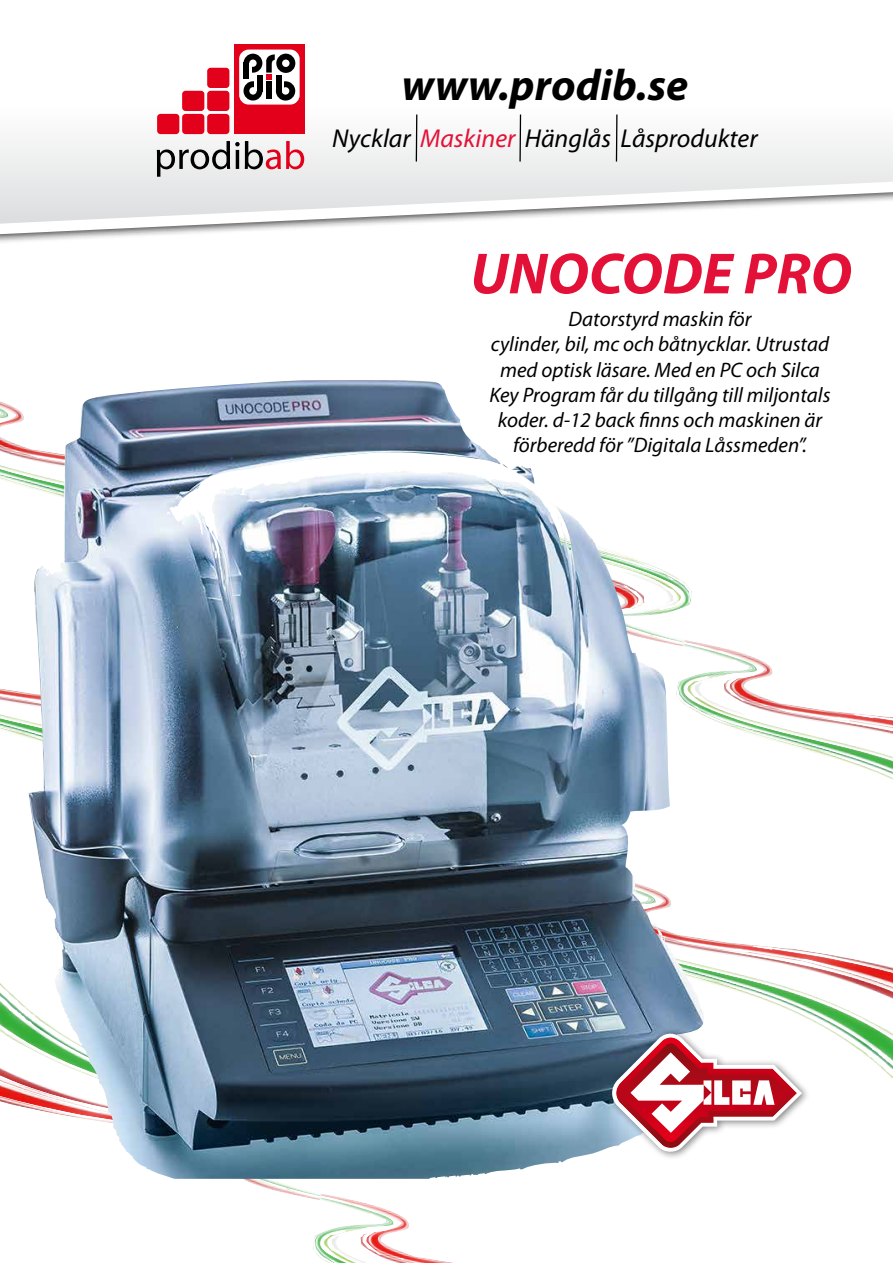
<style>
.page{position:relative;width:893px;height:1263px;background:#fff}
.page>*{position:absolute;margin:0;border:0;box-sizing:border-box;transform-origin:0 0}
.t1{font:italic 700 58.5px "Myriad Pro";color:#e31138}
.t2{font:italic 700 44.1px "Myriad Pro";color:#000}
.t3{font:italic 25.95px "Myriad Pro";color:#000}
.t4{font:italic 21px/25.2px "Myriad Pro";color:#000;text-align:center}
.s1{color:#e31138}
</style>
<div class="page">
<svg style="left:0;top:688px;width:29px;height:107px"></svg>
<svg style="left:0;top:401px;width:29px;height:87px"></svg>
<svg style="left:662px;top:570px;width:30px;height:44px"></svg>
<div style="left:0;top:0;width:893px;height:245px;background:#000;opacity:.75"></div>
<svg style="left:0;top:0;width:893px;height:232px"></svg>
<div style="left:234px;top:45px;width:70px;height:89px;background:#e2001a"></div>
<div style="left:239px;top:50px;width:61px;height:55px;background:#fff;border-radius:9px"></div>
<div style="left:266px;top:81px;width:6px;height:18px;background:#000"></div>
<div style="left:276px;top:54px;width:19px;height:19px;background:#000;border-radius:50%"></div>
<div style="left:282px;top:60px;width:7px;height:7px;background:#fff;border-radius:50%"></div>
<div style="left:244px;top:81px;width:18px;height:20px;background:#000;border-radius:50%"></div>
<div style="left:249px;top:87px;width:8px;height:8px;background:#fff;border-radius:50%"></div>
<svg style="left:255px;top:81px;width:2px;height:8px"></svg>
<div style="left:257px;top:75px;width:5px;height:17px;background:#000"></div>
<div style="left:244px;top:54px;width:18px;height:19px;background:#000;border-radius:50%"></div>
<div style="left:249px;top:60px;width:8px;height:7px;background:#fff;border-radius:50%"></div>
<svg style="left:249px;top:65px;width:2px;height:8px"></svg>
<div style="left:244px;top:62px;width:5px;height:17px;background:#000"></div>
<div style="left:276px;top:81px;width:19px;height:20px;background:#000;border-radius:50%"></div>
<div style="left:282px;top:87px;width:7px;height:8px;background:#fff;border-radius:50%"></div>
<svg style="left:282px;top:81px;width:2px;height:8px"></svg>
<div style="left:276px;top:75px;width:6px;height:17px;background:#000"></div>
<svg style="left:266px;top:54px;width:9px;height:26px"></svg>
<div style="left:207px;top:114px;width:22px;height:20px;background:#e2001a;border-radius:3px"></div>
<div style="left:207px;top:91px;width:22px;height:20px;background:#e2001a;border-radius:3px"></div>
<div style="left:207px;top:68px;width:22px;height:20px;background:#e2001a;border-radius:3px"></div>
<div style="left:182px;top:114px;width:22px;height:20px;background:#e2001a;border-radius:3px"></div>
<div style="left:182px;top:91px;width:22px;height:20px;background:#e2001a;border-radius:3px"></div>
<div style="left:157px;top:114px;width:22px;height:20px;background:#e2001a;border-radius:3px"></div>
<svg style="left:157px;top:141px;width:147px;height:36px"></svg>
<svg style="left:662px;top:635px;width:231px;height:174px"></svg>
<hr style="left:416px;top:115px;width:1px;height:47px;background:#000">
<hr style="left:616px;top:115px;width:1px;height:47px;background:#000">
<hr style="left:519px;top:115px;width:2px;height:47px;background:#000">
<svg style="left:662px;top:893px;width:231px;height:186px"></svg>
<svg style="left:0;top:983px;width:296px;height:211px"></svg>
<svg style="left:290px;top:1188px;width:163px;height:75px"></svg>
<img style="left:29px;top:380px;width:633px;height:799px">
<div style="left:607px;top:1028px;width:204px;height:133px;background:#000;opacity:.5"></div>
<svg style="left:612px;top:1034px;width:190px;height:118px"></svg>
<h2 class="t2" style="left:402px;top:56px;width:288px">www.prodib.se</h2>
<p class="t3" style="left:332px;top:123px;width:427px">Nycklar <span class="s1">Maskiner</span> Hänglås Låsprodukter</p>
<h1 class="t1" style="left:470px;top:236px;width:383px">UNOCODE PRO</h1>
<p class="t4" style="left:489px;top:306px;width:343px">Datorstyrd maskin för<br>cylinder, bil, mc och båtnycklar. Utrustad med optisk läsare. Med en PC och Silca Key Program får du tillgång till miljontals koder. d-12 back finns och maskinen är förberedd för ”Digitala Låssmeden”.</p>
</div>
